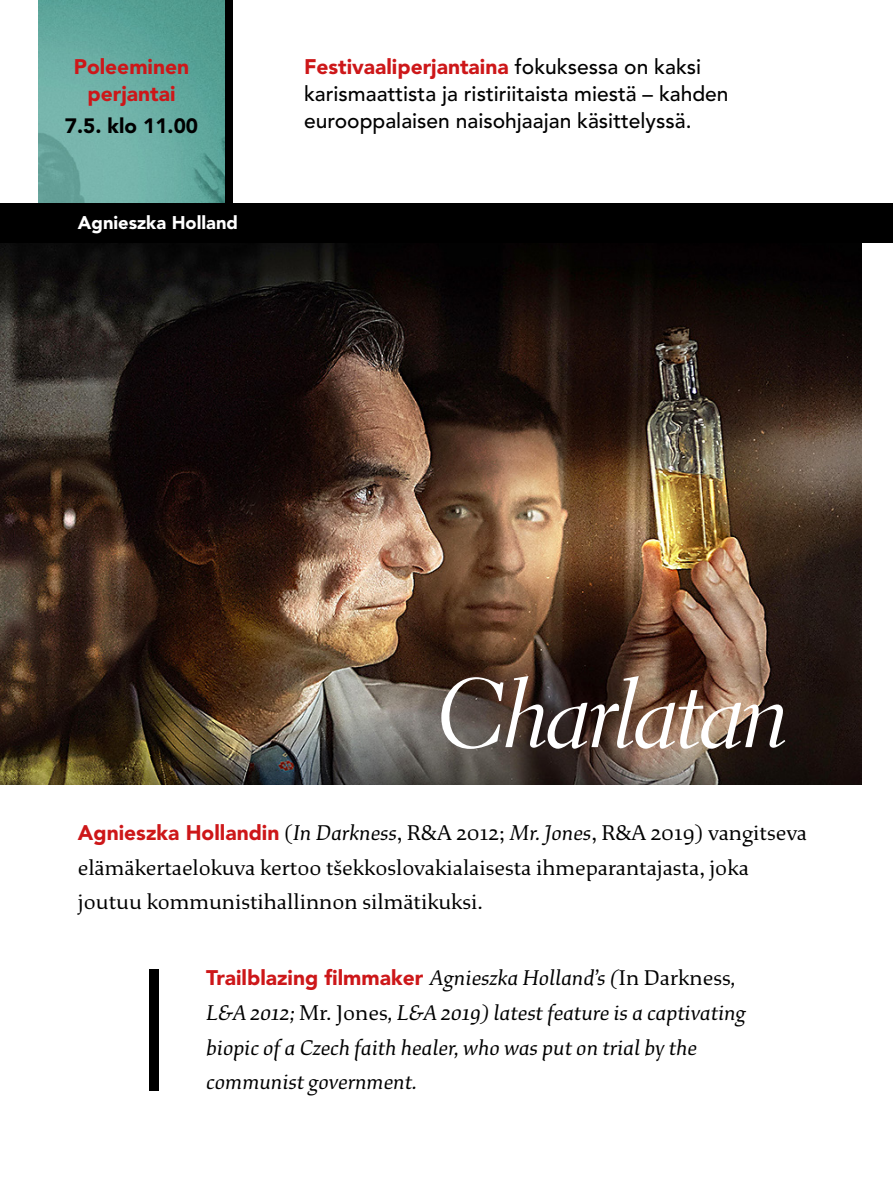
<style>
.page{position:relative;width:893px;height:1195px;background:#fff}
.page>*{position:absolute;margin:0;border:0;box-sizing:border-box;transform-origin:0 0}
.t1{font:98.7px "Electra LH Cursive Display";color:#fff}
.t2{font:22.65px/34.7px "Study";color:#000}
.t3{font:italic 22.65px/34.7px "Study";color:#000}
.t4{font:500 21px/27px "Avenir LT Std";color:#000}
.t5{font:900 21px/27px "Avenir LT Std";color:#cd1719;text-align:center}
.t6{font:900 20.7px "Avenir LT Std";color:#000}
.t7{font:900 18.3px "Avenir LT Std";color:#fff}
.s1{font-weight:900;color:#cd1719}
.s2{font-family:"Avenir LT Std";font-weight:900;font-size:21px;color:#cd1719}
.s3{font-style:italic}
.s4{font-family:"Study";font-weight:400;font-style:italic;font-size:22.65px;color:#000}
.s5{font-family:"Study";font-weight:400;font-size:22.65px;color:#000}
.s6{font-style:normal}
</style>
<div class="page">
<div style="left:223px;top:0;width:10px;height:254px;background:#000"></div>
<img style="left:39px;top:0;width:186px;height:203px">
<img style="left:0;top:242px;width:861px;height:542px">
<div style="left:0;top:203px;width:893px;height:39px;background:#000"></div>
<div style="left:150px;top:969px;width:9px;height:122px;background:#000"></div>
<p class="t5" style="left:74px;top:53px;width:117px">Poleeminen perjantai</p>
<p class="t6" style="left:65px;top:113px;width:135px">7.5. klo 11.00</p>
<p class="t7" style="left:78px;top:211px;width:162px">Agnieszka Holland</p>
<p class="t4" style="left:304px;top:54px;width:426px"><span class="s1">Festivaaliperjantaina</span> fokuksessa on kaksi karismaattista ja ristiriitaista miestä – kahden eurooppalaisen naisohjaajan käsittelyssä.</p>
<h1 class="t1" style="left:438px;top:657px;width:351px">Charlatan</h1>
<p class="t2" style="left:78px;top:816px;width:731px"><span class="s2">Agnieszka Hollandin</span> (<span class="s3">In Darkness</span>, R&amp;A 2012; <span class="s3">Mr. Jones</span>, R&amp;A 2019) vangitseva elämäkertaelokuva kertoo tšekkoslovakialaisesta ihmeparantajasta, joka joutuu kommunistihallinnon silmätikuksi.</p>
<p class="t5" style="left:206px;top:964px;width:531px">Trailblazing filmmaker <span class="s4">Agnieszka Holland’s (</span><span class="s5">In Darkness</span><span class="s4">,</span></p>
<p class="t3" style="left:206px;top:995px;width:541px">L&amp;A 2012; <span class="s6">Mr. Jones</span>, L&amp;A 2019) latest feature is a captivating biopic of a Czech faith healer, who was put on trial by the communist government.</p>
</div>
